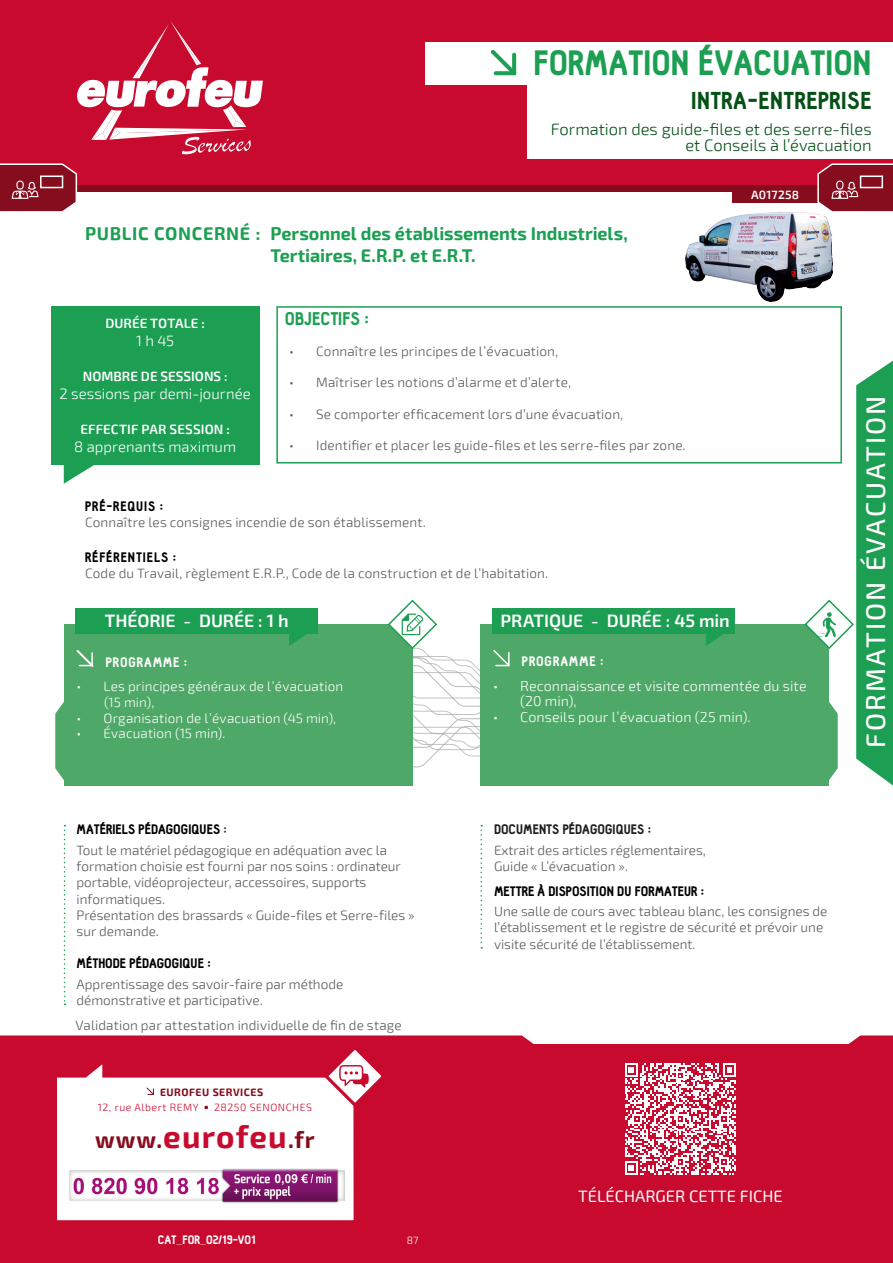
<style>
.page{position:relative;width:893px;height:1263px;background:#fff}
.page>*{position:absolute;margin:0;border:0;box-sizing:border-box;transform-origin:0 0}
.t1{font:900 34.5px "Hallosans";color:#1c9f53}
.sous_titre_rouge_FOR{font:500 27px "Exo 2";letter-spacing:.08em;color:#fff}
.t2{font:900 24px "Hallosans";letter-spacing:.02em;color:#065017}
.t3{font:700 23.25px "Exo 2";color:#850d1d}
.t4{font:700 18px/21.6px "Exo 2";color:#1c9f53}
.t5{font:600 18px "Exo 2";letter-spacing:-.005em;color:#fff}
.t6{font:900 18px "Hallosans";color:#1c9f53}
.sous_titre_vert{font:300 16.5px/16.5px "Exo 2";color:#065017;text-align:right}
.sous_titre_rouge_FOR-2{font:16.5px "Exo 2";color:#fff}
.t7{font:300 15px "Exo 2";color:#fff}
.t8{font:300 14.25px/15.8px "Exo 2";letter-spacing:.005em;color:#fff}
.t9{font:300 13.5px/16.2px "Exo 2";color:#57585a}
.t10{font:300 13.5px "Exo 2";letter-spacing:.01em;color:#fff}
.t11{font:900 13.5px "Hallosans";color:#000}
.t12{font:600 13.5px "Exo 2";color:#fff}
.t13{font:900 13.5px "Hallosans";color:#231f20}
.t14{font:900 13.5px "Hallosans";letter-spacing:.06em;color:#fff}
.t15{font:900 13.5px "Hallosans";letter-spacing:.065em;color:#000}
.t16{font:900 13.5px "Hallosans";letter-spacing:.06em;color:#000}
.t17{font:900 12px "Hallosans";color:#fff}
.t18{font:600 12px "Exo 2";letter-spacing:.02em;color:#fff}
.t19{font:300 10.5px "Exo 2";letter-spacing:.05em;color:#c70a2d}
.t20{font:700 10.5px "Exo 2";letter-spacing:.05em;color:#850d1d}
.t21{font:300 10.5px "Exo 2";color:#fff}
.s1{color:#3b365b}
.s2{font-size:31.35px;color:#c70a2d}
</style>
<div class="page">
<div style="left:0;top:1035px;width:893px;height:228px;background:#c70a2d"></div>
<img style="left:685px;top:202px;width:148px;height:100px">
<div style="left:64px;top:624px;width:348px;height:162px;background:#4ea867"></div>
<svg style="left:76px;top:650px;width:18px;height:17px"></svg>
<div style="left:480px;top:624px;width:349px;height:162px;background:#4ea867"></div>
<svg style="left:55px;top:702px;width:9px;height:78px"></svg>
<svg style="left:706px;top:634px;width:17px;height:12px"></svg>
<div style="left:492px;top:608px;width:243px;height:26px;background:#1c9f53"></div>
<svg style="left:289px;top:634px;width:18px;height:12px"></svg>
<div style="left:75px;top:608px;width:243px;height:26px;background:#1c9f53"></div>
<div style="left:51px;top:306px;width:208px;height:159px;background:#1c9f53"></div>
<svg style="left:64px;top:465px;width:30px;height:19px"></svg>
<div style="left:276px;top:306px;width:566px;height:157px;border:2px solid #1c9f53"></div>
<div style="left:0;top:0;width:893px;height:188px;background:#c70a2d"></div>
<div style="left:0;top:185px;width:893px;height:6px;background:#850d1d"></div>
<div style="left:425px;top:43px;width:468px;height:42px;background:#fff"></div>
<svg style="left:491px;top:50px;width:26px;height:26px"></svg>
<div style="left:527px;top:84px;width:366px;height:74px;background:#fff"></div>
<div style="left:732px;top:185px;width:85px;height:17px;background:#850d1d"></div>
<svg style="left:388px;top:599px;width:122px;height:168px"></svg>
<svg style="left:0;top:163px;width:78px;height:49px;background:#99303f"></svg>
<svg style="left:816px;top:163px;width:77px;height:51px"></svg>
<svg style="left:64px;top:825px;width:2px;height:180px"></svg>
<svg style="left:480px;top:825px;width:2px;height:124px"></svg>
<svg style="left:52px;top:1055px;width:306px;height:170px"></svg>
<svg style="left:321px;top:1043px;width:67px;height:67px"></svg>
<svg style="left:146px;top:1087px;width:9px;height:8px"></svg>
<img style="left:36px;top:1151px;width:328px;height:63px">
<svg style="left:77px;top:21px;width:186px;height:133px"></svg>
<svg style="left:624px;top:1063px;width:112px;height:112px"></svg>
<svg style="left:803px;top:361px;width:90px;height:424px"></svg>
<p class="t1" style="left:533px;top:44px;width:340px">FORMATION ÉVACUATION</p>
<p class="t2" style="left:691px;top:87px;width:182px">INTRA-ENTREPRISE</p>
<p class="sous_titre_vert" style="left:551px;top:121px;width:322px">Formation des guide-files et des serre-files et Conseils à l’évacuation</p>
<p class="t18" style="left:751px;top:187px;width:49px">A017258</p>
<p class="t4" style="left:270px;top:223px;width:359px;text-indent:-185px">PUBLIC CONCERNÉ : Personnel des établissements Industriels,<br>Tertiaires, E.R.P. et E.R.T.</p>
<p class="t12" style="left:106px;top:315px;width:101px">DURÉE TOTALE :</p>
<p class="t7" style="left:136px;top:332px;width:39px">1 h 45</p>
<p class="t12" style="left:83px;top:369px;width:146px">NOMBRE DE SESSIONS :</p>
<p class="t7" style="left:60px;top:385px;width:193px">2 sessions par demi-journée</p>
<p class="t12" style="left:81px;top:421px;width:151px">EFFECTIF PAR SESSION :</p>
<p class="t7" style="left:74px;top:438px;width:163px">8 apprenants maximum</p>
<p class="t6" style="left:285px;top:309px;width:86px">OBJECTIFS :</p>
<p class="t9" style="left:289px;top:343px;width:271px">• Connaître les principes de l’évacuation,</p>
<p class="t9" style="left:289px;top:374px;width:283px">• Maîtriser les notions d’alarme et d’alerte,</p>
<p class="t9" style="left:289px;top:406px;width:336px">• Se comporter efficacement lors d’une évacuation,</p>
<p class="t9" style="left:289px;top:437px;width:398px">• Identifier et placer les guide-files et les serre-files par zone.</p>
<p class="t16" style="left:85px;top:499px;width:80px">PRÉ-REQUIS :</p>
<p class="t9" style="left:85px;top:515px;width:342px">Connaître les consignes incendie de son établissement.</p>
<p class="t15" style="left:85px;top:550px;width:93px">RÉFÉRENTIELS :</p>
<p class="t9" style="left:85px;top:566px;width:465px">Code du Travail, règlement E.R.P., Code de la construction et de l’habitation.</p>
<p class="t5" style="left:105px;top:610px;width:185px">THÉORIE - DURÉE : 1 h</p>
<p class="t5" style="left:500px;top:610px;width:231px">PRATIQUE - DURÉE : 45 min</p>
<p class="t14" style="left:106px;top:655px;width:83px">PROGRAMME :</p>
<p class="t10" style="left:77px;top:679px;width:268px">• Les principes généraux de l’évacuation</p>
<p class="t10" style="left:104px;top:694px;width:52px">(15 min),</p>
<p class="t10" style="left:77px;top:710px;width:261px">• Organisation de l’évacuation (45 min),</p>
<p class="t10" style="left:77px;top:726px;width:150px">• Évacuation (15 min).</p>
<p class="t11" style="left:77px;top:822px;width:152px">MATÉRIELS PÉDAGOGIQUES <span class="s1">:</span></p>
<p class="t9" style="left:77px;top:842px;width:326px">Tout le matériel pédagogique en adéquation avec la formation choisie est fourni par nos soins : ordinateur portable, vidéoprojecteur, accessoires, supports informatiques.</p>
<p class="t9" style="left:77px;top:907px;width:340px">Présentation des brassards « Guide-files et Serre-files » sur demande.</p>
<p class="t11" style="left:77px;top:956px;width:136px">MÉTHODE PÉDAGOGIQUE :</p>
<p class="t9" style="left:77px;top:976px;width:268px">Apprentissage des savoir-faire par méthode démonstrative et participative.</p>
<p class="t9" style="left:75px;top:1017px;width:328px">Validation par attestation individuelle de fin de stage</p>
<p class="t20" style="left:160px;top:1085px;width:105px">EUROFEU SERVICES</p>
<p class="t19" style="left:98px;top:1101px;width:102px">12, rue Albert REMY</p>
<p class="t19" style="left:214px;top:1101px;width:99px">28250 SENONCHES</p>
<h3 class="t3" style="left:95px;top:1126px;width:221px">www.<span class="s2">eurofeu</span>.fr</h3>
<p class="t17" style="left:158px;top:1233px;width:99px">CAT_FOR_02/19-V01</p>
<p class="t21" style="left:407px;top:1234px;width:13px">87</p>
<p class="t14" style="left:522px;top:654px;width:83px">PROGRAMME :</p>
<p class="t8" style="left:520px;top:678px;width:288px;text-indent:-27px">• Reconnaissance et visite commentée du site (20 min),</p>
<p class="t8" style="left:493px;top:709px;width:259px">• Conseils pour l’évacuation (25 min).</p>
<p class="t13" style="left:494px;top:822px;width:159px">DOCUMENTS PÉDAGOGIQUES :</p>
<p class="t9" style="left:494px;top:842px;width:213px">Extrait des articles réglementaires,<br>Guide « L’évacuation ».</p>
<p class="t11" style="left:494px;top:884px;width:212px">METTRE À DISPOSITION DU FORMATEUR :</p>
<p class="t9" style="left:494px;top:904px;width:335px">Une salle de cours avec tableau blanc, les consignes de l’établissement et le registre de sécurité et prévoir une visite sécurité de l’établissement.</p>
<p class="sous_titre_rouge_FOR-2" style="left:578px;top:1186px;width:206px">TÉLÉCHARGER CETTE FICHE</p>
<p class="sous_titre_rouge_FOR" style="left:860px;top:747px;width:353px;rotate:-90deg">FORMATION ÉVACUATION</p>
</div>
